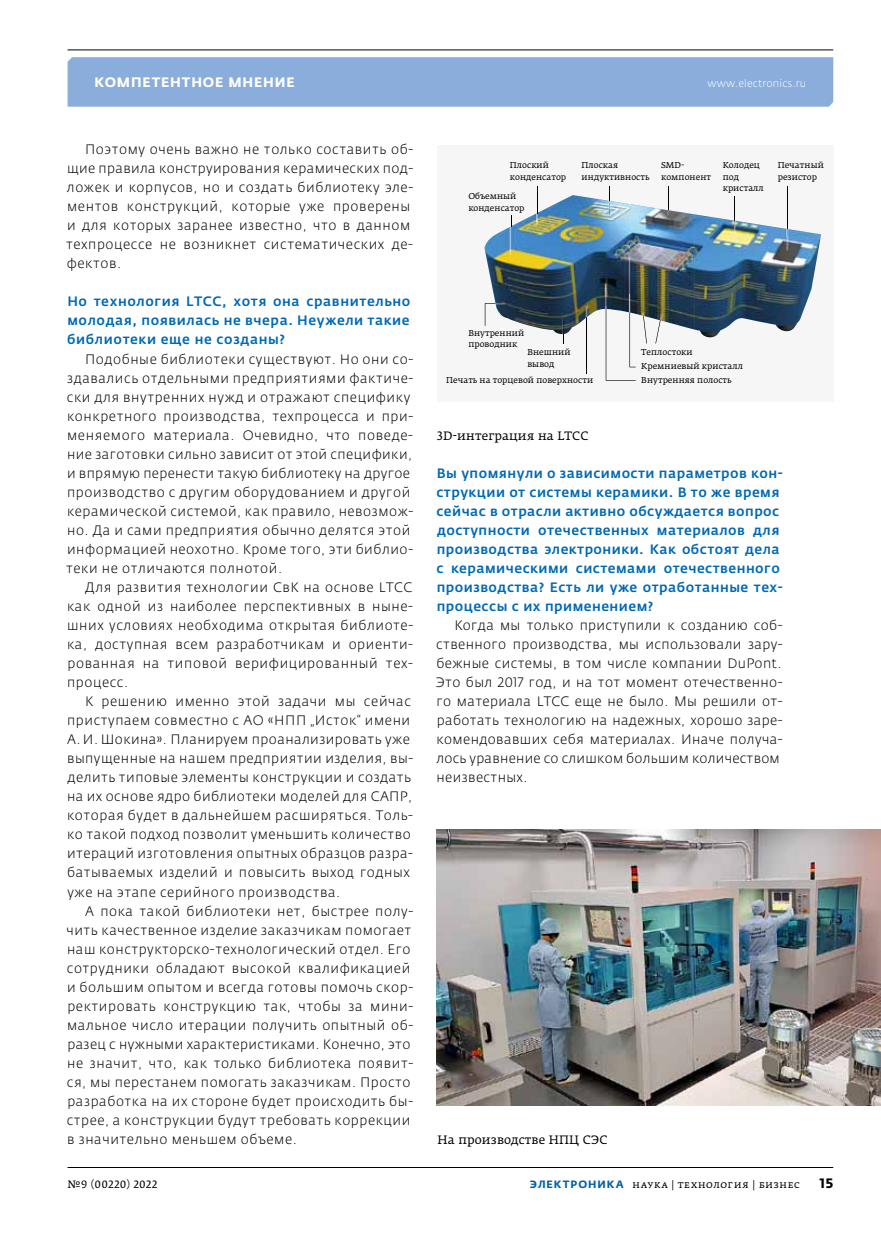
<style>
.page{position:relative;width:881px;height:1234px;background:#fff}
.page>*{position:absolute;margin:0;border:0;box-sizing:border-box;transform-origin:0 0}
.t1{font:300 13.5px/19px "Fedra Sans Pro";letter-spacing:.045em;color:#000}
.t2{font:500 13.5px/19px "Fedra Sans Pro";letter-spacing:.035em;color:#0069b4;text-align:justify}
.t3{font:700 13.5px "Fedra Sans Alt Pro";letter-spacing:.06em;color:#fff}
.t4{font:700 13.5px "Fedra Sans Pro";color:#000}
.t5{font:12px "Fedra Serif A Pro";letter-spacing:.005em;color:#000}
.t6{font:10.5px "Fedra Serif A Pro";letter-spacing:.035em;color:#000}
.t7{font:300 10.5px "Fedra Sans Pro";letter-spacing:.015em;color:#fff}
.t8{font:8.4px/11.4px "Fedra Serif A Pro";color:#000}
.s1{font-family:"Fedra Sans Alt Pro";font-weight:700;color:#0061a7}
</style>
<div class="page">
<div style="left:67px;top:57px;width:765px;height:50px;background:#8baddc"></div>
<hr style="left:67px;top:49px;width:765px;height:1px;background:#000">
<hr style="left:68px;top:1166px;width:764px;height:1px;background:#000">
<div style="left:436px;top:145px;width:396px;height:256px;background:#f6f6f6"></div>
<hr style="left:786px;top:186px;width:1px;height:50px;background:#000">
<hr style="left:734px;top:196px;width:1px;height:31px;background:#000">
<hr style="left:586px;top:304px;width:1px;height:69px;background:#000">
<img style="left:484px;top:195px;width:210px;height:139px">
<img style="left:694px;top:214px;width:126px;height:123px">
<svg style="left:605px;top:294px;width:30px;height:86px"></svg>
<svg style="left:642px;top:312px;width:4px;height:28px"></svg>
<svg style="left:655px;top:312px;width:6px;height:31px"></svg>
<svg style="left:667px;top:195px;width:1px;height:20px"></svg>
<svg style="left:609px;top:186px;width:1px;height:29px"></svg>
<svg style="left:562px;top:319px;width:1px;height:16px"></svg>
<svg style="left:586px;top:304px;width:1px;height:13px"></svg>
<svg style="left:537px;top:186px;width:1px;height:27px"></svg>
<svg style="left:484px;top:303px;width:11px;height:23px"></svg>
<img style="left:437px;top:829px;width:443px;height:276px">
<p class="t3" style="left:95px;top:74px;width:201px">Компетентное мнение</p>
<p class="t7" style="left:707px;top:77px;width:100px">www.electronics.ru</p>
<p class="t1" style="left:66px;top:140px;width:348px;text-indent:19px">Поэтому очень важно не только составить об&shy;щие правила конструирования керамических под&shy;ложек и корпусов, но и создать библиотеку эле&shy;ментов конструкций, которые уже проверены и для которых заранее известно, что в данном техпроцессе не возникнет систематических де&shy;фектов.</p>
<p class="t2" style="left:67px;top:292px;width:344px">Но технология LTCC, хотя она сравнительно молодая, появилась не вчера. Неужели такие библиотеки еще не созданы?</p>
<p class="t1" style="left:66px;top:349px;width:348px;text-indent:19px">Подобные библиотеки существуют. Но они со&shy;здавались отдельными предприятиями фактиче&shy;ски для внутренних нужд и отражают специфику конкретного производства, техпроцесса и при&shy;меняемого материала. Очевидно, что поведе&shy;ние заготовки сильно зависит от этой специфики, и впрямую перенести такую библиотеку на другое производство с другим оборудованием и другой керамической системой, как правило, невозмож&shy;но. Да и сами предприятия обычно делятся этой информацией неохотно. Кроме того, эти библио&shy;теки не отличаются полнотой.</p>
<p class="t1" style="left:67px;top:577px;width:347px;text-align:justify;text-indent:18px">Для развития технологии СвК на основе LTCC как одной из наиболее перспективных в ныне&shy;шних условиях необходима открытая библиоте&shy;ка, доступная всем разработчикам и ориенти&shy;рованная на типовой верифицированный тех&shy;процесс.</p>
<p class="t1" style="left:67px;top:691px;width:347px;text-indent:18px">К решению именно этой задачи мы сейчас приступаем совместно с АО «НПП „Исток“ имени А. И. Шокина». Планируем проанализировать уже выпущенные на нашем предприятии изделия, вы&shy;делить типовые элементы конструкции и создать на их основе ядро библиотеки моделей для САПР, которая будет в дальнейшем расширяться. Толь&shy;ко такой подход позволит уменьшить количество итераций изготовления опытных образцов разра&shy;батываемых изделий и повысить выход годных уже на этапе серийного производства.</p>
<p class="t1" style="left:66px;top:901px;width:348px;text-indent:19px">А пока такой библиотеки нет, быстрее полу&shy;чить качественное изделие заказчикам помогает наш конструкторско-технологический отдел. Его сотрудники обладают высокой квалификацией и большим опытом и всегда готовы помочь скор&shy;ректировать конструкцию так, чтобы за мини&shy;мальное число итерации получить опытный об&shy;разец с нужными характеристиками. Конечно, это не значит, что, как только библиотека появит&shy;ся, мы перестанем помогать заказчикам. Просто разработка на их стороне будет происходить бы&shy;стрее, а конструкции будут требовать коррекции в значительно меньшем объеме.</p>
<p class="t8" style="left:509px;top:160px;width:58px">Плоский конденсатор</p>
<p class="t8" style="left:468px;top:191px;width:58px">Объемный конденсатор</p>
<p class="t8" style="left:581px;top:160px;width:69px">Плоская индуктивность</p>
<p class="t8" style="left:661px;top:160px;width:52px">SMD&shy;компонент</p>
<p class="t8" style="left:777px;top:160px;width:48px">Печатный резистор</p>
<p class="t8" style="left:722px;top:160px;width:43px">Колодец под кристалл</p>
<p class="t8" style="left:468px;top:327px;width:58px">Внутренний проводник</p>
<p class="t8" style="left:527px;top:347px;width:45px">Внешний вывод</p>
<p class="t8" style="left:641px;top:346px;width:103px;line-height:13.6px">Теплостоки<br>Кремниевый кристалл</p>
<p class="t8" style="left:446px;top:374px;width:148px">Печать на торцевой поверхности</p>
<p class="t8" style="left:641px;top:374px;width:92px">Внутренняя полость</p>
<p class="t5" style="left:437px;top:428px;width:153px">3D-интеграция на LTCC</p>
<p class="t2" style="left:436px;top:463px;width:348px;text-align:left">Вы упомянули о зависимости параметров кон&shy;струкции от системы керамики. В то же время сейчас в отрасли активно обсуждается вопрос доступности отечественных материалов для производства электроники. Как обстоят дела с керамическими системами отечественного производства? Есть ли уже отработанные тех&shy;процессы с их применением?</p>
<p class="t1" style="left:436px;top:615px;width:348px;text-indent:18px">Когда мы только приступили к созданию соб&shy;ственного производства, мы использовали зару&shy;бежные системы, в том числе компании DuPont.<br>Это был 2017 год, и на тот момент отечественно&shy;го материала LTCC еще не было. Мы решили от&shy;работать технологию на надежных, хорошо заре&shy;комендовавших себя материалах. Иначе получа&shy;лось уравнение со слишком большим количеством неизвестных.</p>
<p class="t5" style="left:437px;top:1131px;width:171px">На производстве НПЦ СЭС</p>
<p class="t6" style="left:67px;top:1177px;width:91px">№9 (00220) 2022</p>
<p class="t6" style="left:529px;top:1177px;width:272px"><span class="s1">ЭЛЕКТРОНИКА</span> наука | технология | бизнес</p>
<p class="t4" style="left:819px;top:1174px;width:15px">15</p>
</div>
